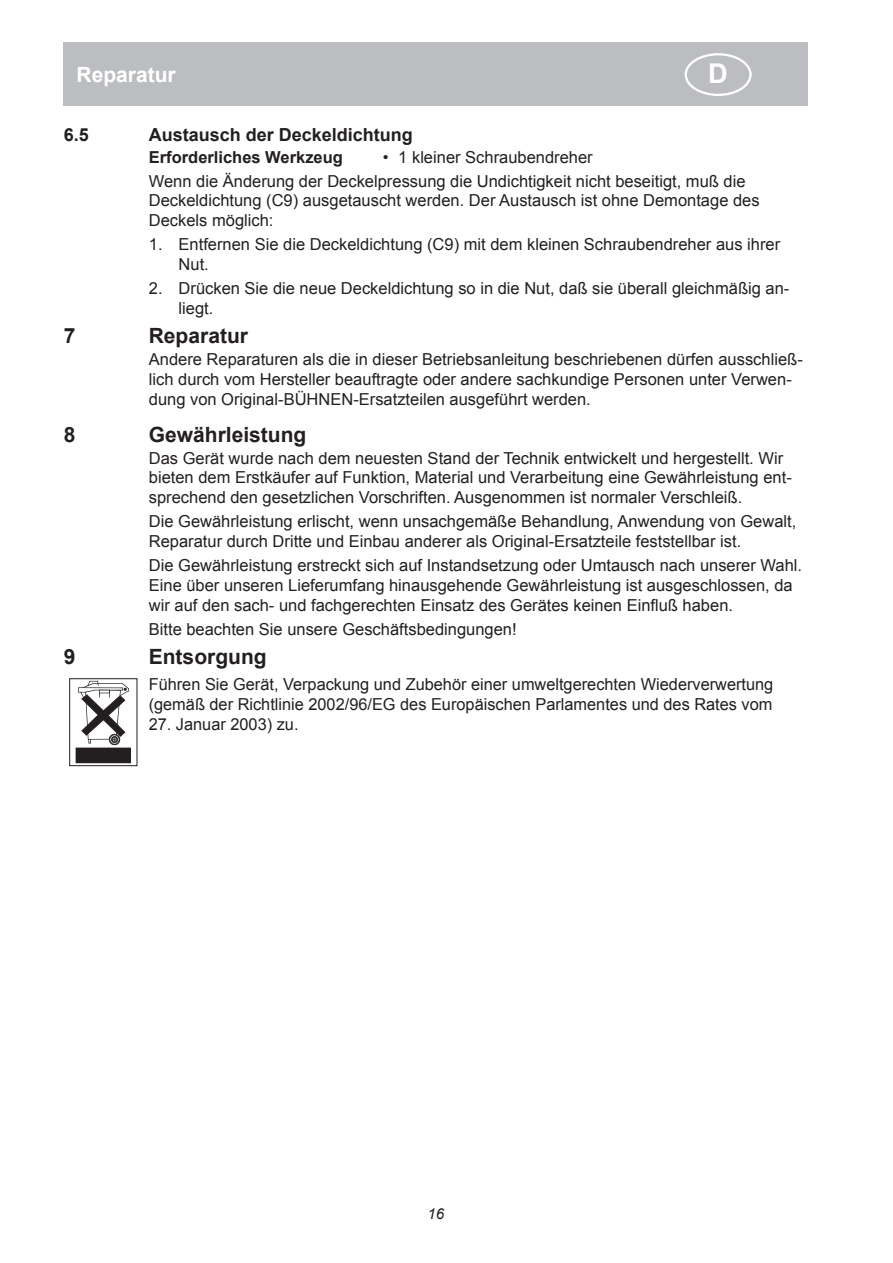
<style>
.page{position:relative;width:893px;height:1263px;background:#fff}
.page>*{position:absolute;margin:0;border:0;box-sizing:border-box;transform-origin:0 0}
.t1{font:700 27.3px "Arial";color:#fff}
.t2{font:700 21px "Arial";color:#231f20}
.t3{font:700 21px "Arial";color:#fff}
.t4{font:700 18px "Arial";color:#231f20}
.t5{font:16.5px/19.8px "Arial";color:#231f20}
.t6{font:700 16.5px "Arial";color:#231f20}
.t7{font:italic 15px "Arial";color:#231f20}
</style>
<div class="page">
<div style="left:64px;top:43px;width:744px;height:63px;background:#bcbdc0"></div>
<svg style="left:69px;top:678px;width:68px;height:88px"></svg>
<div style="left:685px;top:53px;width:67px;height:43px;border:2px solid #fff;border-radius:50%"></div>
<p class="t3" style="left:77px;top:61px;width:101px">Reparatur</p>
<h1 class="t1" style="left:708px;top:59px;width:21px">D</h1>
<p class="t4" style="left:64px;top:122px;width:27px">6.5</p>
<p class="t4" style="left:149px;top:122px;width:266px">Austausch der Deckeldichtung</p>
<p class="t6" style="left:149px;top:146px;width:196px">Erforderliches Werkzeug</p>
<p class="t5" style="left:149px;top:145px;width:598px;line-height:24px;text-indent:234px">• 1 kleiner Schraubendreher<br>Wenn die Änderung der Deckelpressung die Undichtigkeit nicht beseitigt, muß die</p>
<p class="t5" style="left:149px;top:191px;width:612px">Deckeldichtung (C9) ausgetauscht werden. Der Austausch ist ohne Demontage des<br>Deckels möglich:</p>
<p class="t5" style="left:179px;top:235px;width:603px;text-indent:-30px">1. Entfernen Sie die Deckeldichtung (C9) mit dem kleinen Schraubendreher aus ihrer<br>Nut.</p>
<p class="t5" style="left:179px;top:279px;width:612px;text-indent:-30px">2. Drücken Sie die neue Deckeldichtung so in die Nut, daß sie überall gleichmäßig an&shy;liegt.</p>
<p class="t2" style="left:64px;top:322px;width:13px">7</p>
<p class="t2" style="left:149px;top:322px;width:101px">Reparatur</p>
<p class="t5" style="left:149px;top:350px;width:655px">Andere Reparaturen als die in dieser Betriebsanleitung beschriebenen dürfen ausschließ&shy;lich durch vom Hersteller beauftragte oder andere sachkundige Personen unter Verwen&shy;dung von Original-BÜHNEN-Ersatzteilen ausgeführt werden.</p>
<p class="t2" style="left:64px;top:420px;width:13px">8</p>
<p class="t2" style="left:149px;top:420px;width:159px">Gewährleistung</p>
<p class="t5" style="left:149px;top:448px;width:644px">Das Gerät wurde nach dem neuesten Stand der Technik entwickelt und hergestellt. Wir bieten dem Erstkäufer auf Funktion, Material und Verarbeitung eine Gewährleistung ent&shy;sprechend den gesetzlichen Vorschriften. Ausgenommen ist normaler Verschleiß.</p>
<p class="t5" style="left:149px;top:512px;width:649px">Die Gewährleistung erlischt, wenn unsachgemäße Behandlung, Anwendung von Gewalt,<br>Reparatur durch Dritte und Einbau anderer als Original-Ersatzteile feststellbar ist.</p>
<p class="t5" style="left:149px;top:555px;width:655px">Die Gewährleistung erstreckt sich auf Instandsetzung oder Umtausch nach unserer Wahl.<br>Eine über unseren Lieferumfang hinausgehende Gewährleistung ist ausgeschlossen, da wir auf den sach- und fachgerechten Einsatz des Gerätes keinen Einfluß haben.</p>
<p class="t5" style="left:149px;top:619px;width:369px">Bitte beachten Sie unsere Geschäftsbedingungen!</p>
<p class="t2" style="left:64px;top:643px;width:13px">9</p>
<p class="t2" style="left:149px;top:643px;width:119px">Entsorgung</p>
<p class="t5" style="left:149px;top:675px;width:626px">Führen Sie Gerät, Verpackung und Zubehör einer umweltgerechten Wiederverwertung (gemäß der Richtlinie 2002/96/EG des Europäischen Parlamentes und des Rates vom</p>
<p class="t5" style="left:149px;top:714px;width:151px">27. Januar 2003) zu.</p>
<p class="t7" style="left:427px;top:1204px;width:18px">16</p>
</div>
